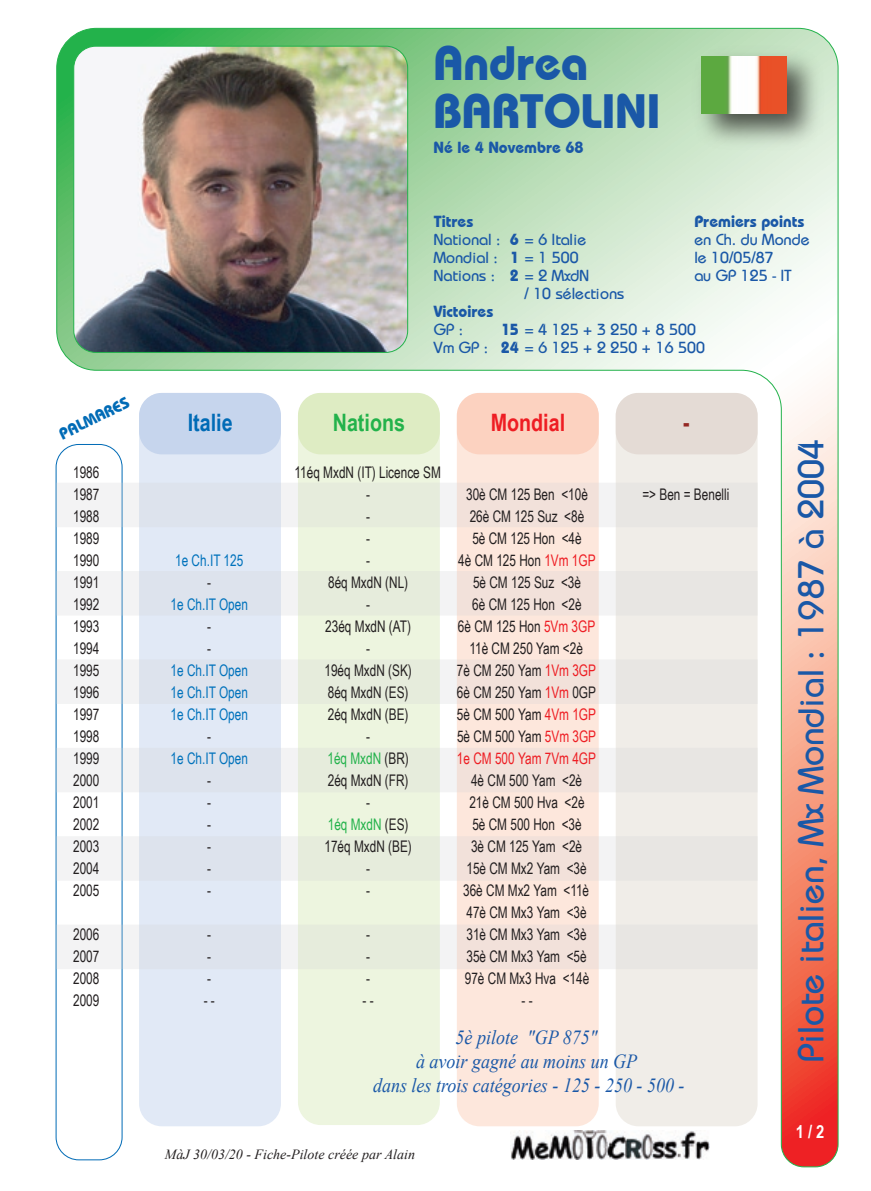
<style>
.page{position:relative;width:871px;height:1191px;background:#fff}
.page>*{position:absolute;margin:0;border:0;box-sizing:border-box;transform-origin:0 0}
.t1{font:700 48px/48px "Bauhaus IT Cby BT";color:#1a58a7}
.t2{font:36px "Bauhaus";color:#1a58a7}
.t3{font:700 24px "Arial Narrow";color:#23b24b}
.t4{font:700 24px "Arial Narrow";color:#ee1d23}
.t5{font:700 24px "Arial Narrow";color:#006bb6}
.t6{font:700 24px "Arial Narrow";color:#942723}
.t7{font:italic 20px/24px "Times New Roman";color:#1a58a7;text-align:center;scale:.9 1}
.t8{font:700 18px "Arial Narrow";color:#fff}
.t9{font:16px/22px "Arial Narrow";color:#231f20;scale:.9 1}
.t10{font:16px/18px "Bauhaus";color:#1a58a7}
.t11{font:16px "Arial Narrow";color:#0072bc;scale:.9 1}
.t12{font:700 16px "Bauhaus IT Cby BT";color:#1a58a7}
.t13{font:16px "Arial Narrow";color:#23b24b;scale:.9 1}
.t14{font:16px "Arial Narrow";color:#ee1d23;scale:.9 1}
.t15{font:700 16px "Bauhaus IT Cby BT";color:#006bb6}
.t16{font:italic 14px "Times New Roman";color:#231f20}
.s1{font-family:"Bauhaus IT Cby BT";font-weight:700}
.s2{color:#ee1d23}
.s3{color:#231f20}
</style>
<div class="page">
<img style="left:56px;top:28px;width:782px;height:1138px">
<img style="left:685px;top:40px;width:146px;height:118px">
<img style="left:701px;top:57px;width:85px;height:56px">
<img style="left:510px;top:1130px;width:199px;height:29px">
<svg style="left:55px;top:443px;width:68px;height:716px"></svg>
<div style="left:139px;top:454px;width:142px;height:672px;background:#e1e9f6"></div>
<div style="left:139px;top:393px;width:142px;height:61px;background:#c6d5ed"></div>
<div style="left:298px;top:454px;width:141px;height:671px;background:#edf5df"></div>
<div style="left:456px;top:454px;width:142px;height:672px;background:#fde7dc"></div>
<div style="left:615px;top:454px;width:142px;height:672px;background:#f0ede8"></div>
<div style="left:456px;top:393px;width:142px;height:61px;background:#fcd2c0"></div>
<div style="left:298px;top:393px;width:141px;height:61px;background:#deecc3"></div>
<div style="left:615px;top:393px;width:142px;height:61px;background:#e4dbd5"></div>
<svg style="left:56px;top:482px;width:701px;height:45px"></svg>
<svg style="left:56px;top:571px;width:701px;height:44px"></svg>
<svg style="left:56px;top:659px;width:701px;height:45px"></svg>
<svg style="left:56px;top:748px;width:701px;height:44px"></svg>
<svg style="left:56px;top:836px;width:701px;height:44px"></svg>
<svg style="left:56px;top:924px;width:701px;height:45px"></svg>
<h1 class="t1" style="left:433px;top:38px;width:228px">Andrea<br>BARTOLINI</h1>
<p class="t12" style="left:433px;top:138px;width:152px">Né le 4 Novembre 68</p>
<p class="t12" style="left:694px;top:211px;width:111px">Premiers points</p>
<p class="t10" style="left:694px;top:230px;width:117px">en Ch. du Monde le 10/05/87<br>au GP 125 - IT</p>
<p class="t12" style="left:433px;top:211px;width:41px">Titres</p>
<p class="t10" style="left:433px;top:230px;width:154px">National : <span class="s1">6</span> = 6 Italie</p>
<p class="t10" style="left:433px;top:248px;width:146px">Mondial : <span class="s1">1</span> = 1 500</p>
<p class="t10" style="left:433px;top:266px;width:157px">Nations : <span class="s1">2</span> = 2 MxdN</p>
<p class="t10" style="left:524px;top:284px;width:101px">/ 10 sélections</p>
<p class="t12" style="left:433px;top:301px;width:61px">Victoires</p>
<p class="t10" style="left:433px;top:320px;width:31px">GP :</p>
<p class="t10" style="left:433px;top:320px;width:273px;text-indent:67px"><span class="s1">15</span> = 4 125 + 3 250 + 8 500<br>Vm GP : <span class="s1">24</span> = 6 125 + 2 250 + 16 500</p>
<p class="t15" style="left:56px;top:426px;width:77px;rotate:-26deg">PALMARES</p>
<h3 class="t5" style="left:188px;top:409px;width:46px">Italie</h3>
<h3 class="t3" style="left:333px;top:409px;width:74px">Nations</h3>
<h3 class="t4" style="left:490px;top:409px;width:76px">Mondial</h3>
<h3 class="t6" style="left:683px;top:409px;width:8px">-</h3>
<p class="t9" style="left:73px;top:461px;width:31px">1986</p>
<p class="t9" style="left:294px;top:461px;width:164px">11éq MxdN (IT) Licence SM</p>
<p class="t9" style="left:73px;top:483px;width:31px">1987</p>
<p class="t9" style="left:366px;top:483px;width:6px">-</p>
<p class="t9" style="left:466px;top:483px;width:137px">30è CM 125 Ben &lt;10è</p>
<p class="t9" style="left:642px;top:483px;width:98px">=&gt; Ben = Benelli</p>
<p class="t9" style="left:73px;top:505px;width:31px">1988</p>
<p class="t9" style="left:366px;top:505px;width:6px">-</p>
<p class="t9" style="left:469px;top:505px;width:129px">26è CM 125 Suz &lt;8è</p>
<p class="t9" style="left:73px;top:527px;width:31px">1989</p>
<p class="t9" style="left:366px;top:527px;width:6px">-</p>
<p class="t9" style="left:472px;top:527px;width:123px">5è CM 125 Hon &lt;4è</p>
<p class="t9" style="left:73px;top:549px;width:31px">1990</p>
<p class="t11" style="left:175px;top:551px;width:77px">1e Ch.IT 125</p>
<p class="t9" style="left:366px;top:549px;width:6px">-</p>
<p class="t9" style="left:458px;top:549px;width:154px">4è CM 125 Hon <span class="s2">1Vm 1GP</span></p>
<p class="t9" style="left:73px;top:571px;width:31px">1991</p>
<p class="t9" style="left:207px;top:571px;width:6px">-</p>
<p class="t9" style="left:328px;top:571px;width:90px">8éq MxdN (NL)</p>
<p class="t9" style="left:473px;top:571px;width:121px">5è CM 125 Suz &lt;3è</p>
<p class="t9" style="left:73px;top:593px;width:31px">1992</p>
<p class="t11" style="left:170px;top:595px;width:87px">1e Ch.IT Open</p>
<p class="t9" style="left:366px;top:593px;width:6px">-</p>
<p class="t9" style="left:472px;top:593px;width:123px">6è CM 125 Hon &lt;2è</p>
<p class="t9" style="left:73px;top:615px;width:31px">1993</p>
<p class="t9" style="left:207px;top:615px;width:6px">-</p>
<p class="t9" style="left:325px;top:615px;width:97px">23éq MxdN (AT)</p>
<p class="t9" style="left:458px;top:615px;width:154px">6è CM 125 Hon <span class="s2">5Vm 3GP</span></p>
<p class="t9" style="left:73px;top:637px;width:31px">1994</p>
<p class="t9" style="left:207px;top:637px;width:6px">-</p>
<p class="t9" style="left:366px;top:637px;width:6px">-</p>
<p class="t9" style="left:469px;top:637px;width:128px">11è CM 250 Yam &lt;2è</p>
<p class="t9" style="left:73px;top:659px;width:31px">1995</p>
<p class="t11" style="left:170px;top:661px;width:87px">1e Ch.IT Open</p>
<p class="t9" style="left:324px;top:659px;width:98px">19éq MxdN (SK)</p>
<p class="t9" style="left:457px;top:659px;width:156px">7è CM 250 Yam <span class="s2">1Vm 3GP</span></p>
<p class="t9" style="left:73px;top:681px;width:31px">1996</p>
<p class="t11" style="left:170px;top:683px;width:87px">1e Ch.IT Open</p>
<p class="t9" style="left:327px;top:681px;width:91px">8éq MxdN (ES)</p>
<p class="t9" style="left:457px;top:681px;width:156px">6è CM 250 Yam <span class="s2">1Vm</span> 0GP</p>
<p class="t9" style="left:73px;top:703px;width:31px">1997</p>
<p class="t11" style="left:170px;top:705px;width:87px">1e Ch.IT Open</p>
<p class="t9" style="left:327px;top:703px;width:91px">2éq MxdN (BE)</p>
<p class="t9" style="left:457px;top:703px;width:156px">5è CM 500 Yam <span class="s2">4Vm 1GP</span></p>
<p class="t9" style="left:73px;top:725px;width:31px">1998</p>
<p class="t9" style="left:207px;top:725px;width:6px">-</p>
<p class="t9" style="left:366px;top:725px;width:6px">-</p>
<p class="t9" style="left:457px;top:725px;width:156px">5è CM 500 Yam <span class="s2">5Vm 3GP</span></p>
<p class="t9" style="left:73px;top:747px;width:31px">1999</p>
<p class="t11" style="left:170px;top:749px;width:87px">1e Ch.IT Open</p>
<p class="t13" style="left:327px;top:749px;width:92px">1éq MxdN <span class="s3">(BR)</span></p>
<p class="t14" style="left:457px;top:749px;width:156px">1e CM 500 Yam 7Vm 4GP</p>
<p class="t9" style="left:73px;top:769px;width:31px">2000</p>
<p class="t9" style="left:207px;top:769px;width:6px">-</p>
<p class="t9" style="left:328px;top:769px;width:91px">2éq MxdN (FR)</p>
<p class="t9" style="left:471px;top:769px;width:125px">4è CM 500 Yam &lt;2è</p>
<p class="t9" style="left:73px;top:791px;width:31px">2001</p>
<p class="t9" style="left:207px;top:791px;width:6px">-</p>
<p class="t9" style="left:366px;top:791px;width:6px">-</p>
<p class="t9" style="left:469px;top:791px;width:129px">21è CM 500 Hva &lt;2è</p>
<p class="t9" style="left:73px;top:813px;width:31px">2002</p>
<p class="t9" style="left:207px;top:813px;width:6px">-</p>
<p class="t13" style="left:327px;top:815px;width:91px">1éq MxdN <span class="s3">(ES)</span></p>
<p class="t9" style="left:472px;top:813px;width:123px">5è CM 500 Hon &lt;3è</p>
<p class="t9" style="left:73px;top:835px;width:31px">2003</p>
<p class="t9" style="left:207px;top:835px;width:6px">-</p>
<p class="t9" style="left:324px;top:835px;width:98px">17éq MxdN (BE)</p>
<p class="t9" style="left:471px;top:835px;width:125px">3è CM 125 Yam &lt;2è</p>
<p class="t9" style="left:73px;top:857px;width:31px">2004</p>
<p class="t9" style="left:207px;top:857px;width:6px">-</p>
<p class="t9" style="left:366px;top:857px;width:6px">-</p>
<p class="t9" style="left:466px;top:857px;width:135px">15è CM Mx2 Yam &lt;3è</p>
<p class="t9" style="left:73px;top:879px;width:31px">2005</p>
<p class="t9" style="left:207px;top:879px;width:6px">-</p>
<p class="t9" style="left:366px;top:879px;width:6px">-</p>
<p class="t9" style="left:463px;top:879px;width:141px">36è CM Mx2 Yam &lt;11è<br>47è CM Mx3 Yam &lt;3è</p>
<p class="t9" style="left:73px;top:923px;width:31px">2006</p>
<p class="t9" style="left:207px;top:923px;width:6px">-</p>
<p class="t9" style="left:366px;top:923px;width:6px">-</p>
<p class="t9" style="left:466px;top:923px;width:135px">31è CM Mx3 Yam &lt;3è</p>
<p class="t9" style="left:73px;top:945px;width:31px">2007</p>
<p class="t9" style="left:207px;top:945px;width:6px">-</p>
<p class="t9" style="left:366px;top:945px;width:6px">-</p>
<p class="t9" style="left:466px;top:945px;width:135px">35è CM Mx3 Yam &lt;5è</p>
<p class="t9" style="left:73px;top:967px;width:31px">2008</p>
<p class="t9" style="left:207px;top:967px;width:6px">-</p>
<p class="t9" style="left:366px;top:967px;width:6px">-</p>
<p class="t9" style="left:464px;top:967px;width:140px">97è CM Mx3 Hva &lt;14è</p>
<p class="t9" style="left:73px;top:989px;width:31px">2009</p>
<p class="t9" style="left:204px;top:989px;width:14px">- -</p>
<p class="t9" style="left:362px;top:989px;width:14px">- -</p>
<p class="t9" style="left:521px;top:989px;width:14px">- -</p>
<p class="t7" style="left:373px;top:1025px;width:347px">5è pilote "GP 875"<br>à avoir gagné au moins un GP<br>dans les trois catégories - 125 - 250 - 500 -</p>
<p class="t16" style="left:165px;top:1144px;width:252px">MàJ 30/03/20 - Fiche-Pilote créée par Alain</p>
<h2 class="t2" style="left:788px;top:1062px;width:625px;rotate:-90deg">Pilote italien, Mx Mondial : 1987 à 2004</h2>
<p class="t8" style="left:795px;top:1121px;width:30px">1 / 2</p>
</div>
